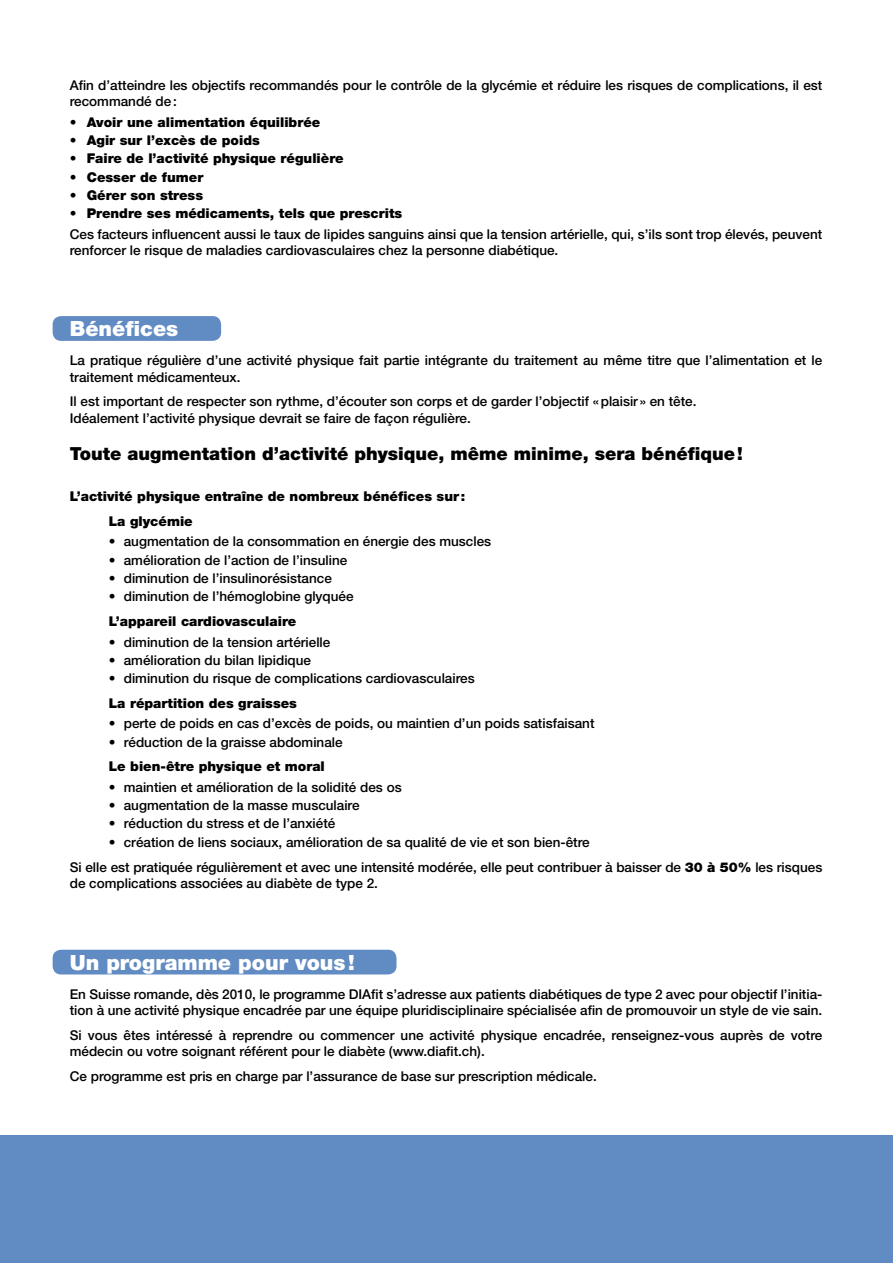
<style>
.page{position:relative;width:893px;height:1263px;background:#fff}
.page>*{position:absolute;margin:0;border:0;box-sizing:border-box;transform-origin:0 0}
.t1{font:900 21px "Helvetica Neue";color:#fff}
.t2{font:900 18px "Helvetica Neue";color:#000}
.t3{font:500 13.5px/16.2px "Helvetica Neue";color:#000}
.t4{font:900 13.5px/24.8px "Helvetica Neue";color:#000}
.s1{font-weight:900}
</style>
<div class="page">
<div style="left:0;top:1135px;width:893px;height:128px;background:#618bc3"></div>
<div style="left:53px;top:316px;width:168px;height:25px;background:#618bc3;border-radius:9px"></div>
<div style="left:53px;top:950px;width:343px;height:24px;background:#618bc3;border-radius:9px"></div>
<p class="t3" style="left:70px;top:77px;width:754px">Afin d’atteindre les objectifs recommandés pour le contrôle de la glycémie et réduire les risques de complications, il est recommandé de:</p>
<p class="t4" style="left:70px;top:109px;width:252px">• Avoir une alimentation équilibrée</p>
<p class="t4" style="left:70px;top:128px;width:192px">• Agir sur l’excès de poids</p>
<p class="t4" style="left:70px;top:146px;width:275px">• Faire de l’activité physique régulière</p>
<p class="t4" style="left:70px;top:164px;width:135px">• Cesser de fumer</p>
<p class="t4" style="left:70px;top:183px;width:135px">• Gérer son stress</p>
<p class="t4" style="left:70px;top:201px;width:334px">• Prendre ses médicaments, tels que prescrits</p>
<p class="t3" style="left:70px;top:226px;width:754px">Ces facteurs influencent aussi le taux de lipides sanguins ainsi que la tension artérielle, qui, s’ils sont trop élevés, peuvent renforcer le risque de maladies cardiovasculaires chez la personne diabétique.</p>
<h1 class="t1" style="left:70px;top:316px;width:110px">Bénéfices</h1>
<p class="t3" style="left:70px;top:352px;width:754px">La pratique régulière d’une activité physique fait partie intégrante du traitement au même titre que l’alimentation et le traitement médicamenteux.</p>
<p class="t3" style="left:70px;top:393px;width:628px">Il est important de respecter son rythme, d’écouter son corps et de garder l’objectif «plaisir » en tête.<br>Idéalement l’activité physique devrait se faire de façon régulière.</p>
<h2 class="t2" style="left:70px;top:443px;width:675px">Toute augmentation d’activité physique, même minime, sera bénéfique!</h2>
<p class="t4" style="left:109px;top:484px;width:358px;text-indent:-39px">L’activité physique entraîne de nombreux bénéfices sur :<br>La glycémie</p>
<p class="t3" style="left:109px;top:533px;width:384px">• augmentation de la consommation en énergie des muscles</p>
<p class="t3" style="left:109px;top:552px;width:240px">• amélioration de l’action de l’insuline</p>
<p class="t3" style="left:109px;top:570px;width:225px">• diminution de l’insulinorésistance</p>
<p class="t3" style="left:109px;top:588px;width:246px">• diminution de l’hémoglobine glyquée</p>
<p class="t4" style="left:109px;top:609px;width:189px">L’appareil cardiovasculaire</p>
<p class="t3" style="left:109px;top:633px;width:223px">• diminution de la tension artérielle</p>
<p class="t3" style="left:109px;top:652px;width:204px">• amélioration du bilan lipidique</p>
<p class="t3" style="left:109px;top:670px;width:367px">• diminution du risque de complications cardiovasculaires</p>
<p class="t4" style="left:109px;top:691px;width:190px">La répartition des graisses</p>
<p class="t3" style="left:109px;top:715px;width:487px">• perte de poids en cas d’excès de poids, ou maintien d’un poids satisfaisant</p>
<p class="t3" style="left:109px;top:734px;width:235px">• réduction de la graisse abdominale</p>
<p class="t4" style="left:109px;top:754px;width:218px">Le bien-être physique et moral</p>
<p class="t3" style="left:109px;top:779px;width:294px">• maintien et amélioration de la solidité des os</p>
<p class="t3" style="left:109px;top:797px;width:252px">• augmentation de la masse musculaire</p>
<p class="t3" style="left:109px;top:815px;width:228px">• réduction du stress et de l’anxiété</p>
<p class="t3" style="left:70px;top:829px;width:754px;line-height:24.8px;text-indent:39px">• création de liens sociaux, amélioration de sa qualité de vie et son bien-être<br>Si elle est pratiquée régulièrement et avec une intensité modérée, elle peut contribuer à baisser de <span class="s1">30 à 50%</span> les risques</p>
<p class="t3" style="left:70px;top:875px;width:310px">de complications associées au diabète de type 2.</p>
<h1 class="t1" style="left:70px;top:950px;width:287px">Un programme pour vous!</h1>
<p class="t3" style="left:70px;top:986px;width:754px">En Suisse romande, dès 2010, le programme DIAfit s’adresse aux patients diabétiques de type 2 avec pour objectif l’initia&shy;tion à une activité physique encadrée par une équipe pluridisciplinaire spécialisée afin de promouvoir un style de vie sain.</p>
<p class="t3" style="left:70px;top:1027px;width:754px">Si vous êtes intéressé à reprendre ou commencer une activité physique encadrée, renseignez-vous auprès de votre médecin ou votre soignant référent pour le diabète (www.diafit.ch).</p>
<p class="t3" style="left:70px;top:1068px;width:528px">Ce programme est pris en charge par l’assurance de base sur prescription médicale.</p>
</div>
